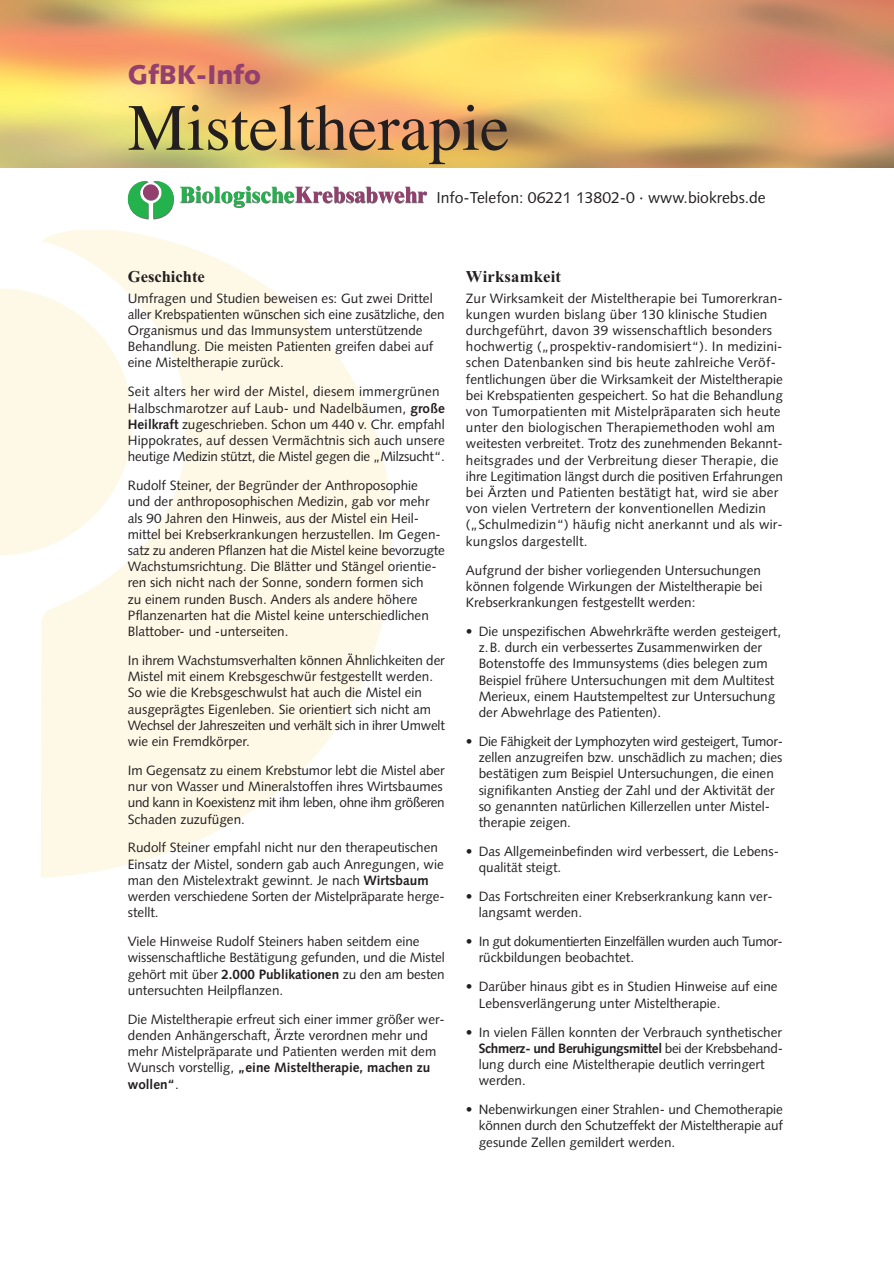
<style>
.page{position:relative;width:894px;height:1263px;background:#fff}
.page>*{position:absolute;margin:0;border:0;box-sizing:border-box;transform-origin:0 0}
.t1{font:66px "Times";color:#231f20}
.t2{font:900 27px "Syntax";color:#93406f}
.t3{font:700 16.5px "Times New Roman";letter-spacing:.015em;color:#231f20}
.t4{font:15.75px "Syntax";color:#231f20}
.t5{font:13.5px/16.2px "Syntax";color:#231f20}
.t6{font:13.5px/16.2px "Syntax";letter-spacing:-.025em;color:#231f20}
.s1{font-weight:700}
</style>
<div class="page">
<img style="left:0;top:0;width:893px;height:168px">
<svg style="left:127px;top:181px;width:300px;height:38px"></svg>
<div style="left:0;top:288px;width:41px;height:267px;background:#fef8e6"></div>
<svg style="left:41px;top:230px;width:351px;height:647px;fill:#fef8e6"></svg>
<hr style="left:0;top:1118px;width:1px;height:145px;background:#fef8e6">
<p class="t2" style="left:128px;top:64px;width:135px">GfBK-Info</p>
<p class="t1" style="left:128px;top:100px;width:383px">Misteltherapie</p>
<p class="t4" style="left:436px;top:191px;width:331px">Info-Telefon: 06221 13802-0 · www.biokrebs.de</p>
<p class="t3" style="left:128px;top:271px;width:78px">Geschichte</p>
<p class="t5" style="left:128px;top:291px;width:318px">Umfragen und Studien beweisen es: Gut zwei Drittel aller Krebspatienten wünschen sich eine zusätzliche, den Organismus und das Immunsystem unterstützende Behandlung. Die meisten Patienten greifen dabei auf eine Misteltherapie zurück.</p>
<p class="t5" style="left:128px;top:385px;width:318px">Seit alters her wird der Mistel, diesem immergrünen Halbschmarotzer auf Laub- und Nadelbäumen, <span class="s1">große Heilkraft</span> zugeschrieben. Schon um 440 v. Chr. empfahl Hippokrates, auf dessen Vermächtnis sich auch unsere heutige Medizin stützt, die Mistel gegen die „Milzsucht“.</p>
<p class="t5" style="left:128px;top:479px;width:318px">Rudolf Steiner, der Begründer der Anthroposophie<br>und der anthroposophischen Medizin, gab vor mehr als 90 Jahren den Hinweis, aus der Mistel ein Heil&shy;mittel bei Krebserkrankungen herzustellen. Im Gegen&shy;satz zu anderen Pflanzen hat die Mistel keine bevorzugte Wachstumsrichtung. Die Blätter und Stängel orientie&shy;ren sich nicht nach der Sonne, sondern formen sich<br>zu einem runden Busch. Anders als andere höhere Pflanzenarten hat die Mistel keine unterschiedlichen Blattober- und -unterseiten.</p>
<p class="t5" style="left:128px;top:653px;width:318px">In ihrem Wachstumsverhalten können Ähnlichkeiten der Mistel mit einem Krebsgeschwür festgestellt werden.<br>So wie die Krebsgeschwulst hat auch die Mistel ein ausgeprägtes Eigenleben. Sie orientiert sich nicht am Wechsel der Jahreszeiten und verhält sich in ihrer Umwelt wie ein Fremdkörper.</p>
<p class="t5" style="left:128px;top:763px;width:318px">Im Gegensatz zu einem Krebstumor lebt die Mistel aber nur von Wasser und Mineralstoffen ihres Wirtsbaumes und kann in Koexistenz mit ihm leben, ohne ihm größeren Schaden zuzufügen.</p>
<p class="t5" style="left:128px;top:841px;width:318px">Rudolf Steiner empfahl nicht nur den therapeutischen Einsatz der Mistel, sondern gab auch Anregungen, wie man den Mistelextrakt gewinnt. Je nach <span class="s1">Wirtsbaum </span>werden verschiedene Sorten der Mistelpräparate herge&shy;stellt.</p>
<p class="t5" style="left:128px;top:935px;width:318px">Viele Hinweise Rudolf Steiners haben seitdem eine wissenschaftliche Bestätigung gefunden, und die Mistel gehört mit über <span class="s1">2.000 Publikationen</span> zu den am besten untersuchten Heilpflanzen.</p>
<p class="t5" style="left:128px;top:1012px;width:318px">Die Misteltherapie erfreut sich einer immer größer wer&shy;denden Anhängerschaft, Ärzte verordnen mehr und mehr Mistelpräparate und Patienten werden mit dem Wunsch vorstellig, <span class="s1">„eine Misteltherapie, machen zu wollen“</span>.</p>
<p class="t3" style="left:465px;top:271px;width:97px">Wirksamkeit</p>
<p class="t5" style="left:465px;top:291px;width:318px">Zur Wirksamkeit der Misteltherapie bei Tumorerkran&shy;kungen wurden bislang über 130 klinische Studien durchgeführt, davon 39 wissenschaftlich besonders hochwertig („prospektiv-randomisiert“). In medizini&shy;schen Datenbanken sind bis heute zahlreiche Veröf&shy;fentlichungen über die Wirksamkeit der Misteltherapie bei Krebspatienten gespeichert. So hat die Behandlung von Tumorpatienten mit Mistelpräparaten sich heute unter den biologischen Therapiemethoden wohl am weitesten verbreitet. Trotz des zunehmenden Bekannt&shy;heitsgrades und der Verbreitung dieser Therapie, die ihre Legitimation längst durch die positiven Erfahrungen bei Ärzten und Patienten bestätigt hat, wird sie aber von vielen Vertretern der konventionellen Medizin („Schulmedizin“) häufig nicht anerkannt und als wir&shy;kungslos dargestellt.</p>
<p class="t5" style="left:465px;top:563px;width:298px;text-align:justify">Aufgrund der bisher vorliegenden Untersuchungen können folgende Wirkungen der Misteltherapie bei Krebserkrankungen festgestellt werden:</p>
<p class="t5" style="left:478px;top:624px;width:304px;text-indent:-13px">• Die unspezifischen Abwehrkräfte werden gesteigert, z.B. durch ein verbessertes Zusammenwirken der Botenstoffe des Immunsystems (dies belegen zum Beispiel frühere Untersuchungen mit dem Multitest Merieux, einem Hautstempeltest zur Untersuchung der Abwehrlage des Patienten).</p>
<p class="t5" style="left:478px;top:734px;width:305px;text-indent:-13px">• Die Fähigkeit der Lymphozyten wird gesteigert, Tumor&shy;zellen anzugreifen bzw. unschädlich zu machen; dies bestätigen zum Beispiel Untersuchungen, die einen signifikanten Anstieg der Zahl und der Aktivität der so genannten natürlichen Killerzellen unter Mistel&shy;therapie zeigen.</p>
<p class="t5" style="left:478px;top:844px;width:301px;text-indent:-13px">• Das Allgemeinbefinden wird verbessert, die Lebens&shy;qualität steigt.</p>
<p class="t5" style="left:478px;top:889px;width:295px;text-indent:-13px">• Das Fortschreiten einer Krebserkrankung kann ver&shy;langsamt werden.</p>
<p class="t6" style="left:478px;top:935px;width:305px;text-indent:-13px">• In gut dokumentierten Einzelfällen wurden auch Tumor&shy;rückbildungen beobachtet.</p>
<p class="t5" style="left:478px;top:980px;width:300px;text-indent:-13px">• Darüber hinaus gibt es in Studien Hinweise auf eine<br>Lebensverlängerung unter Misteltherapie.</p>
<p class="t5" style="left:478px;top:1025px;width:305px;text-indent:-13px">• In vielen Fällen konnten der Verbrauch synthetischer <span class="s1">Schmerz- und Beruhigungsmittel</span> bei der Krebsbehand&shy;lung durch eine Misteltherapie deutlich verringert werden.</p>
<p class="t5" style="left:478px;top:1103px;width:305px;text-align:justify;text-indent:-13px">• Nebenwirkungen einer Strahlen- und Chemotherapie können durch den Schutzeffekt der Misteltherapie auf gesunde Zellen gemildert werden.</p>
</div>
